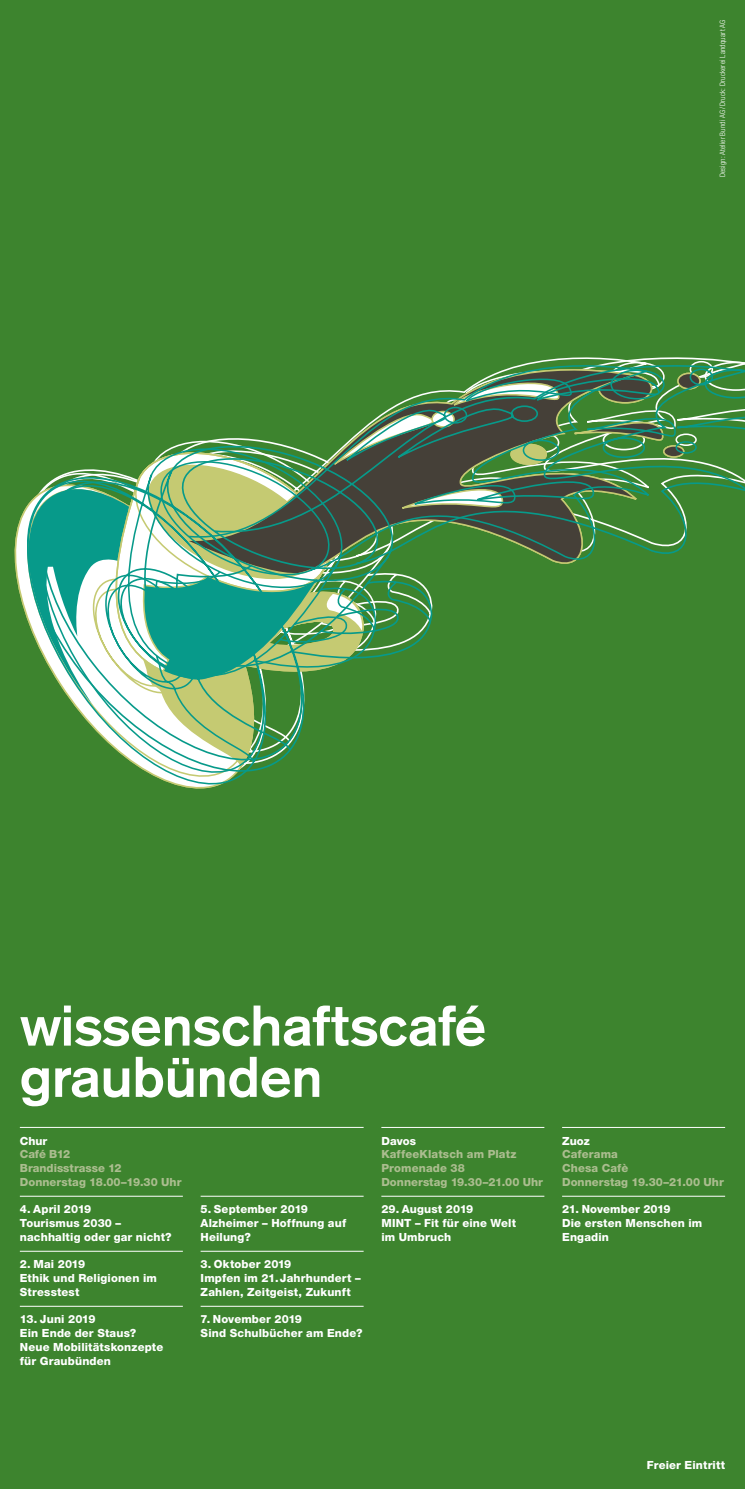
<style>
.page{position:relative;width:745px;height:1489px;background:#fff}
.page>*{position:absolute;margin:0;border:0;box-sizing:border-box;transform-origin:0 0}
.t1{font:700 56.25px/51.2px "Akzidenz Grotesk";letter-spacing:-.005em;color:#fff}
.t2{font:800 11.25px/13.8px "Helvetica Neue LT Std";letter-spacing:.015em;color:#fff}
.t3{font:800 11.25px/13.8px "Helvetica Neue LT Std";letter-spacing:.005em;color:#abbd8f}
.t4{font:300 condensed 7.5px "Helvetica Neue LT Std";letter-spacing:.015em;color:#fff}
</style>
<div class="page">
<div style="left:0;top:0;width:744px;height:1488px;background:#3d842e"></div>
<svg style="left:14px;top:357px;width:730px;height:432px"></svg>
<hr style="left:20px;top:1195px;width:163px;height:1px;background:#fff">
<hr style="left:20px;top:1250px;width:163px;height:1px;background:#fff">
<hr style="left:20px;top:1305px;width:163px;height:1px;background:#fff">
<hr style="left:381px;top:1127px;width:163px;height:1px;background:#fff">
<hr style="left:381px;top:1195px;width:163px;height:1px;background:#fff">
<hr style="left:200px;top:1195px;width:163px;height:1px;background:#fff">
<hr style="left:200px;top:1250px;width:163px;height:1px;background:#fff">
<hr style="left:200px;top:1305px;width:163px;height:1px;background:#fff">
<hr style="left:561px;top:1127px;width:163px;height:1px;background:#fff">
<hr style="left:561px;top:1195px;width:163px;height:1px;background:#fff">
<hr style="left:20px;top:1126px;width:343px;height:1px;background:#fff">
<p class="t4" style="left:717px;top:177px;width:159px;rotate:-90deg">Design: Atelier Bundi AG/Druck: Druckerei Landquart AG</p>
<h1 class="t1" style="left:20px;top:999px;width:467px">wissenschaftscafé graubünden</h1>
<p class="t2" style="left:20px;top:1133px;width:29px">Chur</p>
<p class="t3" style="left:20px;top:1147px;width:163px">Café B12<br>Brandisstrasse 12<br>Donnerstag 18.00–19.30 Uhr</p>
<p class="t2" style="left:20px;top:1202px;width:153px">4. April 2019<br>Tourismus 2030 – nachhaltig oder gar nicht?</p>
<p class="t2" style="left:20px;top:1257px;width:138px">2. Mai 2019<br>Ethik und Religionen im<br>Stresstest</p>
<p class="t2" style="left:20px;top:1312px;width:145px">13. Juni 2019<br>Ein Ende der Staus?<br>Neue Mobilitätskonzepte für Graubünden</p>
<p class="t2" style="left:200px;top:1202px;width:147px">5. September 2019<br>Alzheimer – Hoffnung auf<br>Heilung?</p>
<p class="t2" style="left:200px;top:1257px;width:161px">3. Oktober 2019<br>Impfen im 21.Jahrhundert –<br>Zahlen, Zeitgeist, Zukunft</p>
<p class="t2" style="left:200px;top:1312px;width:163px">7. November 2019<br>Sind Schulbücher am Ende?</p>
<p class="t2" style="left:381px;top:1133px;width:36px">Davos</p>
<p class="t3" style="left:381px;top:1147px;width:163px">KaffeeKlatsch am Platz<br>Promenade 38<br>Donnerstag 19.30–21.00 Uhr</p>
<p class="t2" style="left:381px;top:1202px;width:136px">29. August 2019<br>MINT – Fit für eine Welt im Umbruch</p>
<p class="t2" style="left:561px;top:1133px;width:29px">Zuoz</p>
<p class="t3" style="left:561px;top:1147px;width:163px">Caferama<br>Chesa Cafè<br>Donnerstag 19.30–21.00 Uhr</p>
<p class="t2" style="left:561px;top:1202px;width:142px">21. November 2019<br>Die ersten Menschen im<br>Engadin</p>
<p class="t2" style="left:646px;top:1457px;width:80px">Freier Eintritt</p>
</div>
